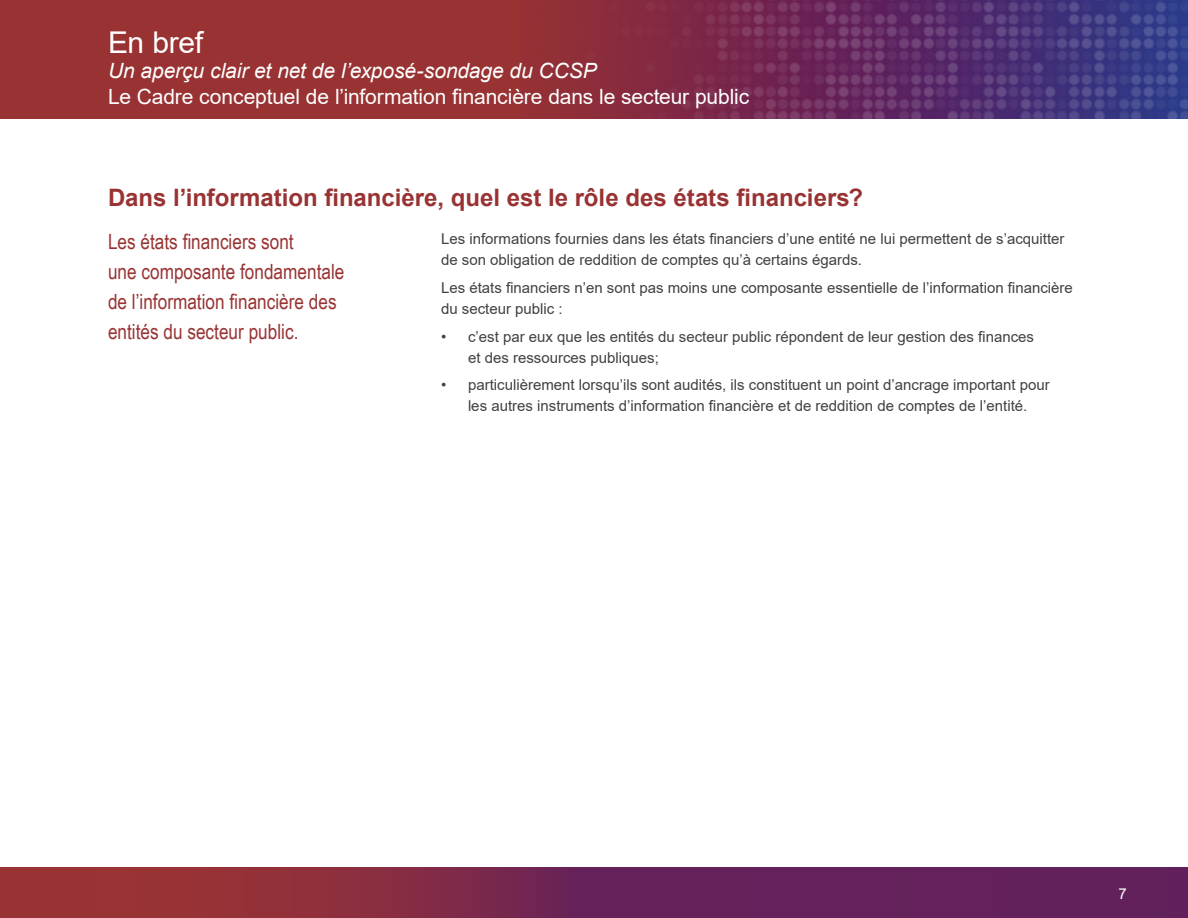
<style>
.page{position:relative;width:1188px;height:918px;background:#fff}
.page>*{position:absolute;margin:0;border:0;box-sizing:border-box;transform-origin:0 0}
.t1{font:30px "Arial";letter-spacing:-.015em;color:#fff}
.t2{font:700 24px "Arial";color:#933}
.t3{font:21px/30px "Arial Narrow";color:#933}
.t4{font:21px "Arial";letter-spacing:-.005em;color:#fff}
.t5{font:italic 21px "Arial";letter-spacing:-.005em;color:#fff}
.t6{font:15px/21px "Arial";color:#414042}
.t7{font:15px "Arial";color:#fff}
</style>
<div class="page">
<div style="left:0;top:0;width:523px;height:119px;background:#933"></div>
<img style="left:523px;top:0;width:665px;height:119px">
<svg style="left:0;top:868px;width:1188px;height:50px;background:#77274c"></svg>
<h1 class="t1" style="left:108px;top:22px;width:97px">En bref</h1>
<h3 class="t5" style="left:108px;top:57px;width:490px">Un aperçu clair et net de l’exposé-sondage du CCSP</h3>
<h3 class="t4" style="left:108px;top:82px;width:643px">Le Cadre conceptuel de l’information financière dans le secteur public</h3>
<h2 class="t2" style="left:108px;top:181px;width:757px">Dans l’information financière, quel est le rôle des états financiers?</h2>
<p class="t3" style="left:108px;top:225px;width:238px">Les états financiers sont<br>une composante fondamentale de l’information financière des entités du secteur public.</p>
<p class="t6" style="left:441px;top:228px;width:625px">Les informations fournies dans les états financiers d’une entité ne lui permettent de s’acquitter de son obligation de reddition de comptes qu’à certains égards.</p>
<p class="t6" style="left:441px;top:277px;width:633px">Les états financiers n’en sont pas moins une composante essentielle de l’information financière du secteur public :</p>
<p class="t6" style="left:468px;top:326px;width:568px;text-indent:-27px">• c’est par eux que les entités du secteur public répondent de leur gestion des finances et des ressources publiques;</p>
<p class="t6" style="left:441px;top:375px;width:610px;text-align:center">• particulièrement lorsqu’ils sont audités, ils constituent un point d’ancrage important pour les autres instruments d’information financière et de reddition de comptes de l’entité.</p>
<p class="t7" style="left:1119px;top:883px;width:10px">7</p>
</div>
